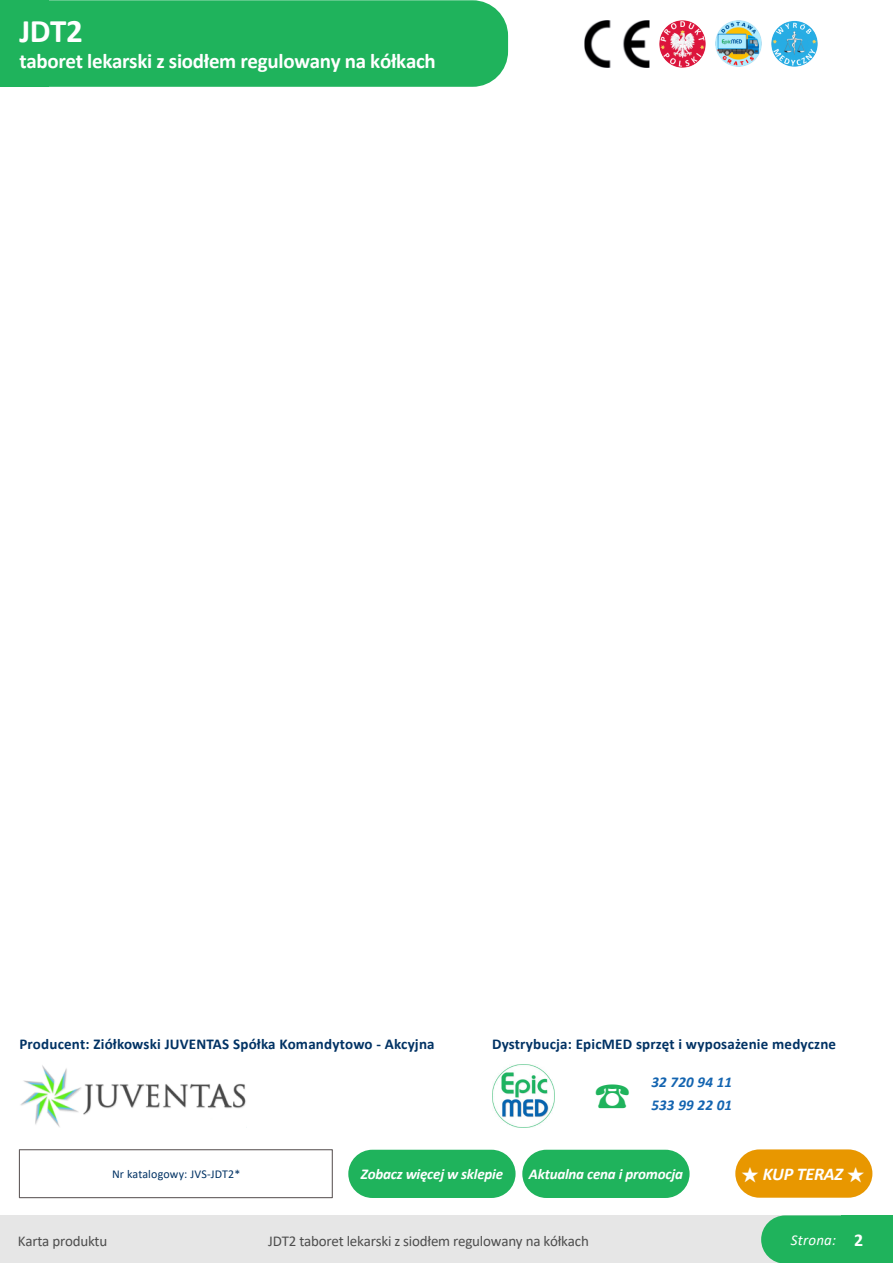
<style>
.page{position:relative;width:893px;height:1263px;background:#fff}
.page>*{position:absolute;margin:0;border:0;box-sizing:border-box;transform-origin:0 0}
.t1{font:700 36px "Malgun Gothic";color:#1fb35c}
.t2{font:700 33px "Calibri";color:#fff}
.t3{font:700 21px "Calibri";letter-spacing:-.015em;color:#fff}
.t4{font:italic 700 18px "Calibri";letter-spacing:-.015em;color:#fff}
.t5{font:700 15px "Calibri";letter-spacing:.015em;color:#003264}
.t6{font:15px "Calibri";letter-spacing:-.015em;color:#4d4d4d}
.t7{font:italic 700 15px "Calibri";letter-spacing:-.015em;color:#fff}
.t8{font:italic 700 15px/22.5px "Calibri";letter-spacing:.015em;color:#1364b0}
.t9{font:italic 15px "Calibri";letter-spacing:.015em;color:#fff}
.t10{font:12px "Calibri";letter-spacing:.015em;color:#003264}
.s1{font-family:"Malgun Gothic";font-style:normal}
.s2{font-weight:700;font-style:normal;font-size:18px}
</style>
<div class="page">
<div style="left:0;top:0;width:508px;height:87px;background:#1fb35c;border-radius:35px"></div>
<div style="left:0;top:0;width:48px;height:87px;background:#1fb35c"></div>
<div style="left:0;top:1215px;width:893px;height:48px;background:#e6e6e6"></div>
<div style="left:761px;top:1215px;width:132px;height:48px;background:#1fb35c;border-radius:24px"></div>
<div style="left:842px;top:1215px;width:51px;height:48px;background:#1fb35c"></div>
<div style="left:735px;top:1149px;width:137px;height:49px;background:#e89700;border-radius:24px"></div>
<div style="left:19px;top:1149px;width:314px;height:49px;border:1px solid #655f5f"></div>
<img style="left:492px;top:1064px;width:62px;height:63px">
<div style="left:348px;top:1150px;width:168px;height:48px;background:#1fb35c;border-radius:24px"></div>
<div style="left:522px;top:1150px;width:168px;height:48px;background:#1fb35c;border-radius:24px"></div>
<img style="left:716px;top:21px;width:46px;height:46px">
<img style="left:772px;top:21px;width:46px;height:46px">
<img style="left:659px;top:21px;width:47px;height:46px">
<img style="left:584px;top:21px;width:65px;height:46px">
<img style="left:20px;top:1065px;width:226px;height:62px">
<h2 class="t2" style="left:19px;top:17px;width:65px">JDT2</h2>
<h3 class="t3" style="left:19px;top:52px;width:418px">taboret lekarski z siodłem regulowany na kółkach</h3>
<p class="t5" style="left:19px;top:1038px;width:417px">Producent: Ziółkowski JUVENTAS Spółka Komandytowo - Akcyjna</p>
<p class="t5" style="left:492px;top:1038px;width:346px">Dystrybucja: EpicMED sprzęt i wyposażenie medyczne</p>
<h1 class="t1" style="left:595px;top:1078px;width:37px">☎</h1>
<p class="t8" style="left:651px;top:1072px;width:82px">32 720 94 11<br>533 99 22 01</p>
<p class="t10" style="left:112px;top:1169px;width:130px">Nr katalogowy: JVS-JDT2*</p>
<p class="t4" style="left:741px;top:1167px;width:125px"><span class="s1">★</span> KUP TERAZ <span class="s1">★</span></p>
<p class="t7" style="left:361px;top:1168px;width:144px">Zobacz więcej w sklepie</p>
<p class="t7" style="left:529px;top:1168px;width:155px">Aktualna cena i promocja</p>
<p class="t6" style="left:18px;top:1235px;width:91px">Karta produktu</p>
<p class="t6" style="left:268px;top:1235px;width:322px">JDT2 taboret lekarski z siodłem regulowany na kółkach</p>
<p class="t9" style="left:791px;top:1234px;width:74px">Strona: <span class="s2">2</span></p>
</div>
